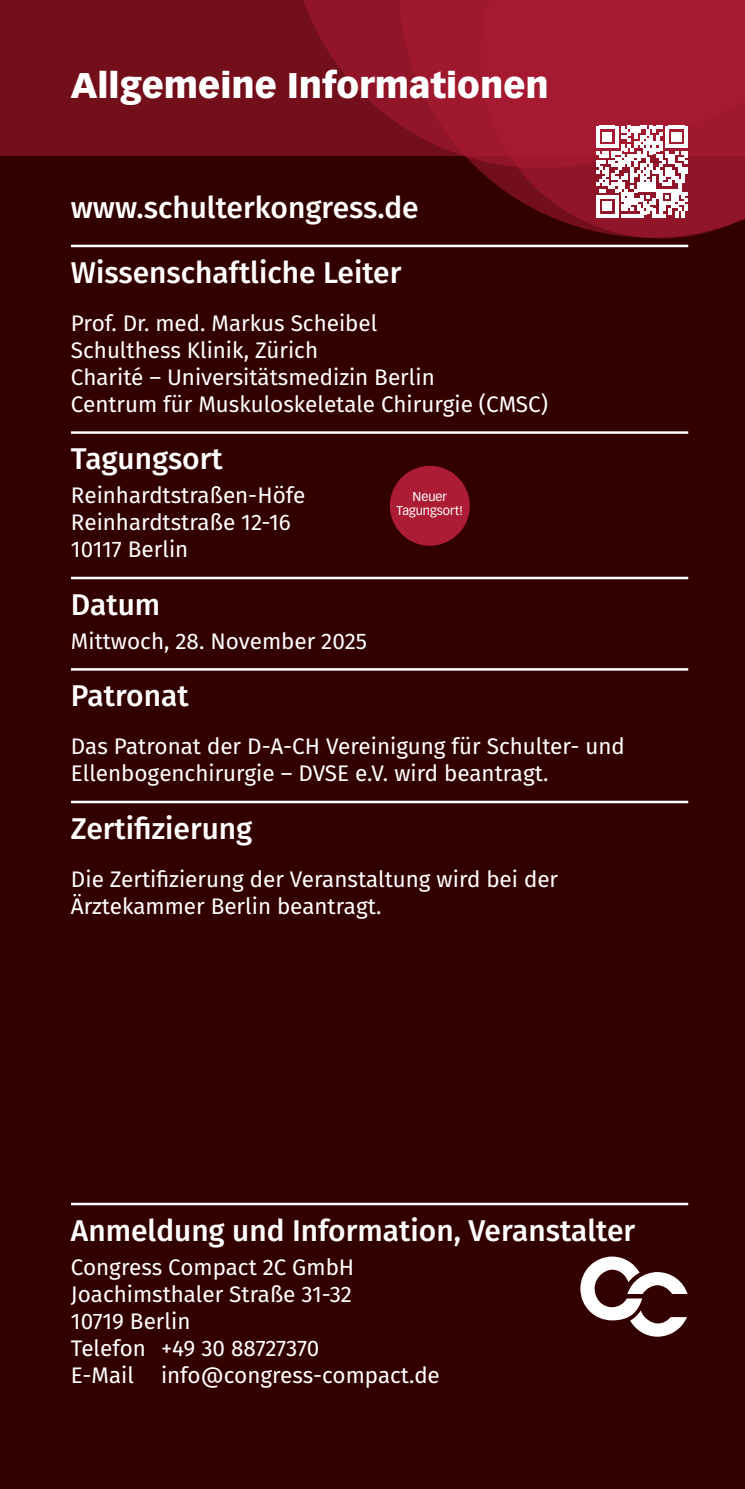
<style>
.page{position:relative;width:745px;height:1489px;background:#fff}
.page>*{position:absolute;margin:0;border:0;box-sizing:border-box;transform-origin:0 0}
.Seitentitel{font:900 35px "Vectora LT Pro";color:#fff}
.Head{font:500 30px "Fira Sans";color:#fff}
.Head_CC{font:500 30px "Fira Sans";color:#fff}
.Head_ohne_strich{font:500 30px "Fira Sans";color:#fff}
.Fließtext_ohne_abstand{font:22.5px/27px "Fira Sans";color:#fff}
.Fließtext{font:22.5px/27px "Fira Sans";color:#fff}
.t1{font:12.5px/14.8px "Vectora LT Pro";color:#fff;text-align:center}
</style>
<div class="page">
<div style="left:0;top:0;width:744px;height:1488px;background:#300"></div>
<div style="left:0;top:0;width:254px;height:156px;background:#730e1b"></div>
<svg style="left:254px;top:0;width:110px;height:156px;fill:#730e1b"></svg>
<svg style="left:364px;top:0;width:380px;height:248px;fill:#9f182e"></svg>
<hr style="left:71px;top:245px;width:616px;height:2px;background:#fff">
<hr style="left:71px;top:431px;width:616px;height:3px;background:#fff">
<hr style="left:71px;top:576px;width:616px;height:3px;background:#fff">
<hr style="left:71px;top:668px;width:616px;height:2px;background:#fff">
<hr style="left:71px;top:800px;width:616px;height:3px;background:#fff">
<hr style="left:71px;top:1202px;width:616px;height:3px;background:#fff">
<svg style="left:595px;top:126px;width:92px;height:91px"></svg>
<svg style="left:580px;top:1256px;width:107px;height:80px"></svg>
<svg style="left:389px;top:465px;width:81px;height:81px"></svg>
<p class="Seitentitel" style="left:71px;top:64px;width:479px">Allgemeine Informationen</p>
<p class="Head_ohne_strich" style="left:71px;top:184px;width:349px">www.schulterkongress.de</p>
<p class="Head" style="left:71px;top:248px;width:332px">Wissenschaftliche Leiter</p>
<p class="Fließtext" style="left:71px;top:309px;width:308px">Prof. Dr. med. Markus Scheibel</p>
<p class="Fließtext_ohne_abstand" style="left:71px;top:336px;width:248px">Schulthess Klinik, Zürich</p>
<p class="Fließtext_ohne_abstand" style="left:71px;top:363px;width:365px">Charité – Universitätsmedizin Berlin</p>
<p class="Fließtext_ohne_abstand" style="left:71px;top:390px;width:478px">Centrum für Muskuloskeletale Chirurgie (CMSC)</p>
<p class="Head" style="left:71px;top:435px;width:153px">Tagungsort</p>
<p class="Fließtext_ohne_abstand" style="left:71px;top:481px;width:236px">Reinhardtstraßen-Höfe</p>
<p class="Fließtext_ohne_abstand" style="left:71px;top:508px;width:221px">Reinhardtstraße 12-16</p>
<p class="Fließtext_ohne_abstand" style="left:71px;top:535px;width:119px">10117 Berlin</p>
<p class="Head" style="left:71px;top:580px;width:91px">Datum</p>
<p class="Fließtext_ohne_abstand" style="left:71px;top:626px;width:297px">Mittwoch, 28. November 2025</p>
<p class="Head" style="left:71px;top:671px;width:119px">Patronat</p>
<p class="Fließtext" style="left:71px;top:732px;width:555px">Das Patronat der D-A-CH Vereinigung für Schulter- und<br>Ellenbogenchirurgie – DVSE e.V. wird beantragt.</p>
<p class="Head" style="left:71px;top:804px;width:183px">Zertifizierung</p>
<p class="Fließtext" style="left:71px;top:865px;width:488px">Die Zertifizierung der Veranstaltung wird bei der<br>Ärztekammer Berlin beantragt.</p>
<p class="t1" style="left:396px;top:488px;width:68px">Neuer<br>Tagungsort!</p>
<p class="Head_CC" style="left:71px;top:1206px;width:565px">Anmeldung und Information, Veranstalter</p>
<p class="Fließtext_ohne_abstand" style="left:71px;top:1252px;width:284px">Congress Compact 2C GmbH</p>
<p class="Fließtext_ohne_abstand" style="left:71px;top:1279px;width:282px">Joachimsthaler Straße 31-32</p>
<p class="Fließtext_ohne_abstand" style="left:71px;top:1306px;width:250px">10719 Berlin<br>Telefon +49 30 88727370</p>
<p class="Fließtext_ohne_abstand" style="left:71px;top:1360px;width:370px">E-Mail info@congress-compact.de</p>
</div>
